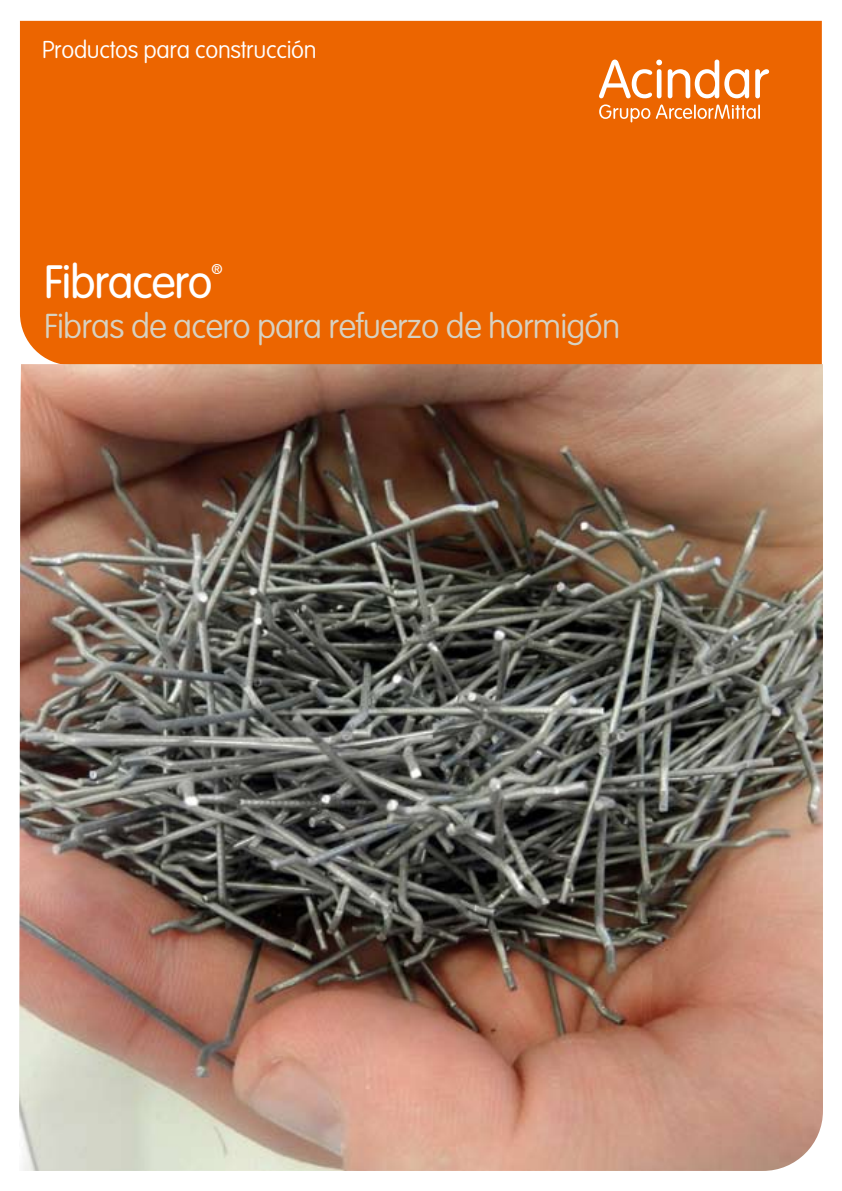
<style>
.page{position:relative;width:842px;height:1191px;background:#fff}
.page>*{position:absolute;margin:0;border:0;box-sizing:border-box;transform-origin:0 0}
.t1{font:300 46px "VAG Rounded Std";letter-spacing:-.025em;color:#fff}
.t2{font:100 34px "VAG Rounded Std";letter-spacing:-.025em;color:#d7d1c1}
.t3{font:100 24px "VAG Rounded Std";letter-spacing:-.015em;color:#fff}
.t4{font:300 14px "VAG Rounded Std";color:#fff}
</style>
<div class="page">
<div style="left:20px;top:21px;width:802px;height:343px;background:#ec6500"></div>
<svg style="left:755px;top:69px;width:14px;height:29px"></svg>
<svg style="left:599px;top:104px;width:51px;height:18px"></svg>
<svg style="left:656px;top:104px;width:104px;height:15px;background:#f19550"></svg>
<svg style="left:599px;top:60px;width:63px;height:38px"></svg>
<svg style="left:668px;top:60px;width:81px;height:38px"></svg>
<img style="left:19px;top:364px;width:804px;height:807px">
<p class="t3" style="left:42px;top:36px;width:276px">Productos para construcción</p>
<h1 class="t1" style="left:44px;top:256px;width:170px">Fibracero</h1>
<p class="t4" style="left:212px;top:261px;width:13px">®</p>
<p class="t2" style="left:44px;top:307px;width:577px">Fibras de acero para refuerzo de hormigón</p>
</div>
